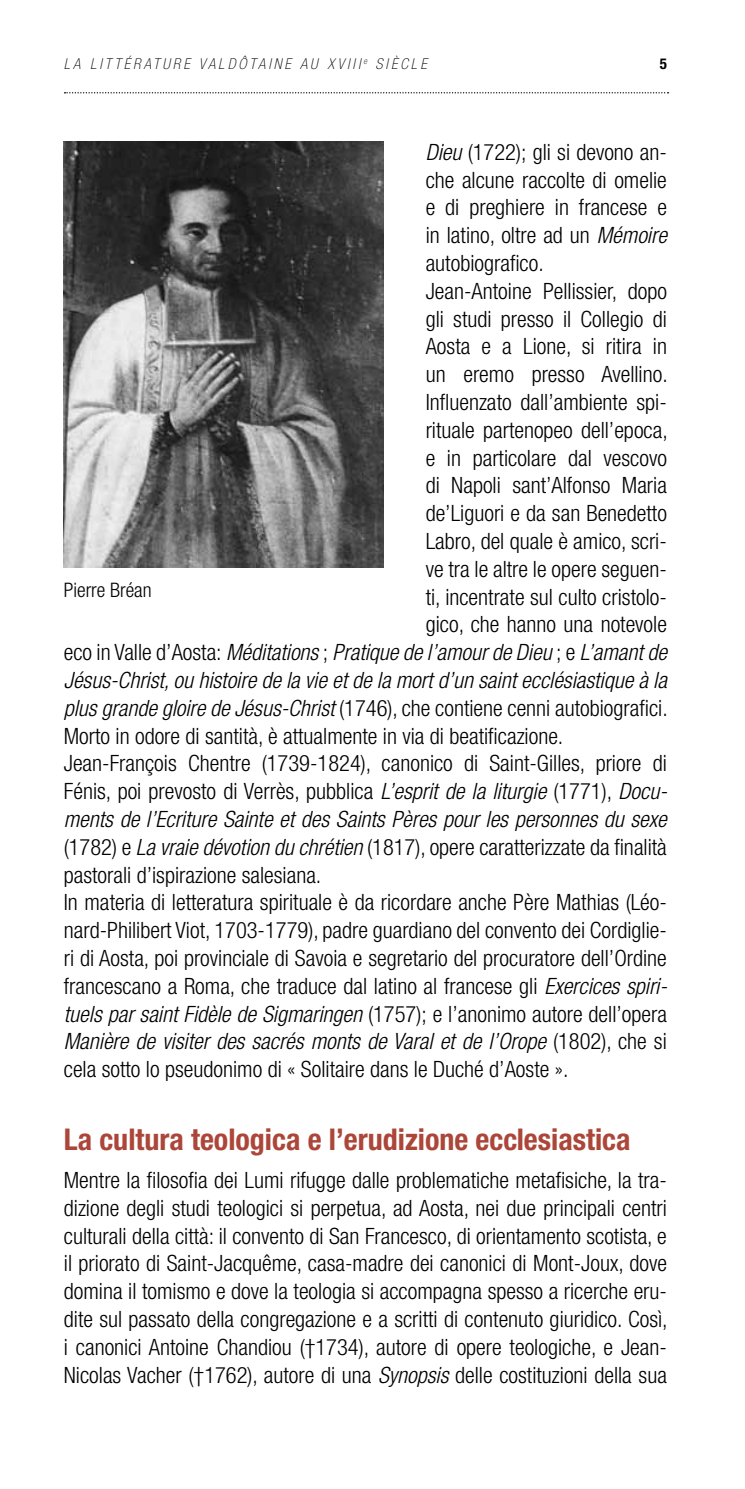
<style>
.page{position:relative;width:745px;height:1489px;background:#fff}
.page>*{position:absolute;margin:0;border:0;box-sizing:border-box;transform-origin:0 0}
.t1{font:700 condensed 30px "Helvetica Neue";color:#ab4639}
.t2{font:300 condensed 22.5px/27.8px "Helvetica Neue";color:#000;text-align:justify}
.t3{font:italic 300 condensed 22.5px "Helvetica Neue";color:#000}
.t4{font:300 condensed 20px "Helvetica Neue";color:#000}
.t5{font:italic 100 condensed 15px "Helvetica Neue";letter-spacing:.2em;color:#000}
.t6{font:700 condensed 15px "Helvetica Neue";color:#000}
.s1{font-style:italic}
.s2{font-style:normal}
</style>
<div class="page">
<svg style="left:64px;top:92px;width:604px;height:1px"></svg>
<img style="left:64px;top:142px;width:319px;height:425px">
<p class="t5" style="left:64px;top:55px;width:364px">LA LITTÉRATURE VALDÔTAINE AU XVIII <sup>E</sup> SIÈCLE</p>
<p class="t6" style="left:659px;top:54px;width:9px">5</p>
<p class="t2" style="left:425px;top:138px;width:242px"><span class="s1">Dieu</span> (1722); gli si devono an-</p>
<p class="t2" style="left:425px;top:165px;width:242px">che alcune raccolte di omelie</p>
<p class="t2" style="left:425px;top:193px;width:242px">e di preghiere in francese e</p>
<p class="t2" style="left:425px;top:221px;width:242px">in latino, oltre ad un <span class="s1">Mémoire</span></p>
<p class="t2" style="left:425px;top:249px;width:119px">autobiografico.</p>
<p class="t2" style="left:425px;top:277px;width:242px">Jean-Antoine Pellissier, dopo</p>
<p class="t2" style="left:425px;top:304px;width:242px">gli studi presso il Collegio di</p>
<p class="t2" style="left:425px;top:332px;width:242px">Aosta e a Lione, si ritira in</p>
<p class="t2" style="left:425px;top:360px;width:243px">un eremo presso Avellino.</p>
<p class="t2" style="left:425px;top:388px;width:242px">Influenzato dall’ambiente spi-</p>
<p class="t2" style="left:425px;top:416px;width:243px">rituale partenopeo dell’epoca,</p>
<p class="t2" style="left:425px;top:443px;width:242px">e in particolare dal vescovo</p>
<p class="t2" style="left:425px;top:471px;width:242px">di Napoli sant’Alfonso Maria</p>
<p class="t2" style="left:425px;top:499px;width:242px">de’Liguori e da san Benedetto</p>
<p class="t2" style="left:425px;top:527px;width:242px">Labro, del quale è amico, scri-</p>
<p class="t2" style="left:425px;top:554px;width:242px">ve tra le altre le opere seguen-</p>
<p class="t2" style="left:425px;top:582px;width:242px">ti, incentrate sul culto cristolo-</p>
<p class="t2" style="left:425px;top:610px;width:242px">gico, che hanno una notevole</p>
<p class="t3" style="left:64px;top:639px;width:604px"><span class="s2">eco in Valle d’Aosta:</span> Méditations <span class="s2">;</span> Pratique de l’amour de Dieu <span class="s2">; e</span> L’amant de</p>
<p class="t3" style="left:64px;top:667px;width:604px">Jésus-Christ, ou histoire de la vie et de la mort d’un saint ecclésiastique à la</p>
<p class="t2" style="left:64px;top:693px;width:605px"><span class="s1">plus grande gloire de Jésus-Christ</span> (1746), che contiene cenni autobiografici.</p>
<p class="t2" style="left:64px;top:721px;width:500px">Morto in odore di santità, è attualmente in via di beatificazione.</p>
<p class="t2" style="left:64px;top:749px;width:604px">Jean-François Chentre (1739-1824), canonico di Saint-Gilles, priore di</p>
<p class="t2" style="left:64px;top:777px;width:604px">Fénis, poi prevosto di Verrès, pubblica <span class="s1">L’esprit de la liturgie</span> (1771), <span class="s1">Docu-</span></p>
<p class="t3" style="left:64px;top:806px;width:604px">ments de l’Ecriture Sainte et des Saints Pères pour les personnes du sexe</p>
<p class="t2" style="left:64px;top:832px;width:604px">(1782) e <span class="s1">La vraie dévotion du chrétien</span> (1817), opere caratterizzate da finalità</p>
<p class="t2" style="left:64px;top:860px;width:259px">pastorali d’ispirazione salesiana.</p>
<p class="t2" style="left:64px;top:888px;width:604px">In materia di letteratura spirituale è da ricordare anche Père Mathias (Léo-</p>
<p class="t2" style="left:64px;top:916px;width:604px">nard-Philibert Viot, 1703-1779), padre guardiano del convento dei Cordiglie-</p>
<p class="t2" style="left:64px;top:943px;width:604px">ri di Aosta, poi provinciale di Savoia e segretario del procuratore dell’Ordine</p>
<p class="t2" style="left:64px;top:971px;width:604px">francescano a Roma, che traduce dal latino al francese gli <span class="s1">Exercices spiri-</span></p>
<p class="t2" style="left:64px;top:999px;width:604px"><span class="s1">tuels par saint Fidèle de Sigmaringen</span> (1757); e l’anonimo autore dell’opera</p>
<p class="t3" style="left:64px;top:1028px;width:604px">Manière de visiter des sacrés monts de Varal et de l’Orope <span class="s2">(1802), che si</span></p>
<p class="t2" style="left:64px;top:1055px;width:506px">cela sotto lo pseudonimo di « Solitaire dans le Duché d’Aoste ».</p>
<p class="t4" style="left:64px;top:578px;width:89px">Pierre Bréan</p>
<h1 class="t1" style="left:64px;top:1121px;width:568px">La cultura teologica e l’erudizione ecclesiastica</h1>
<p class="t2" style="left:64px;top:1165px;width:605px">Mentre la filosofia dei Lumi rifugge dalle problematiche metafisiche, la tra&shy;dizione degli studi teologici si perpetua, ad Aosta, nei due principali centri culturali della città: il convento di San Francesco, di orientamento scotista, e il priorato di Saint-Jacquême, casa-madre dei canonici di Mont-Joux, dove domina il tomismo e dove la teologia si accompagna spesso a ricerche eru&shy;dite sul passato della congregazione e a scritti di contenuto giuridico. Così, i canonici Antoine Chandiou (†1734), autore di opere teologiche, e Jean-Nicolas Vacher (†1762), autore di una <span class="s1">Synopsis</span> delle costituzioni della sua</p>
</div>
